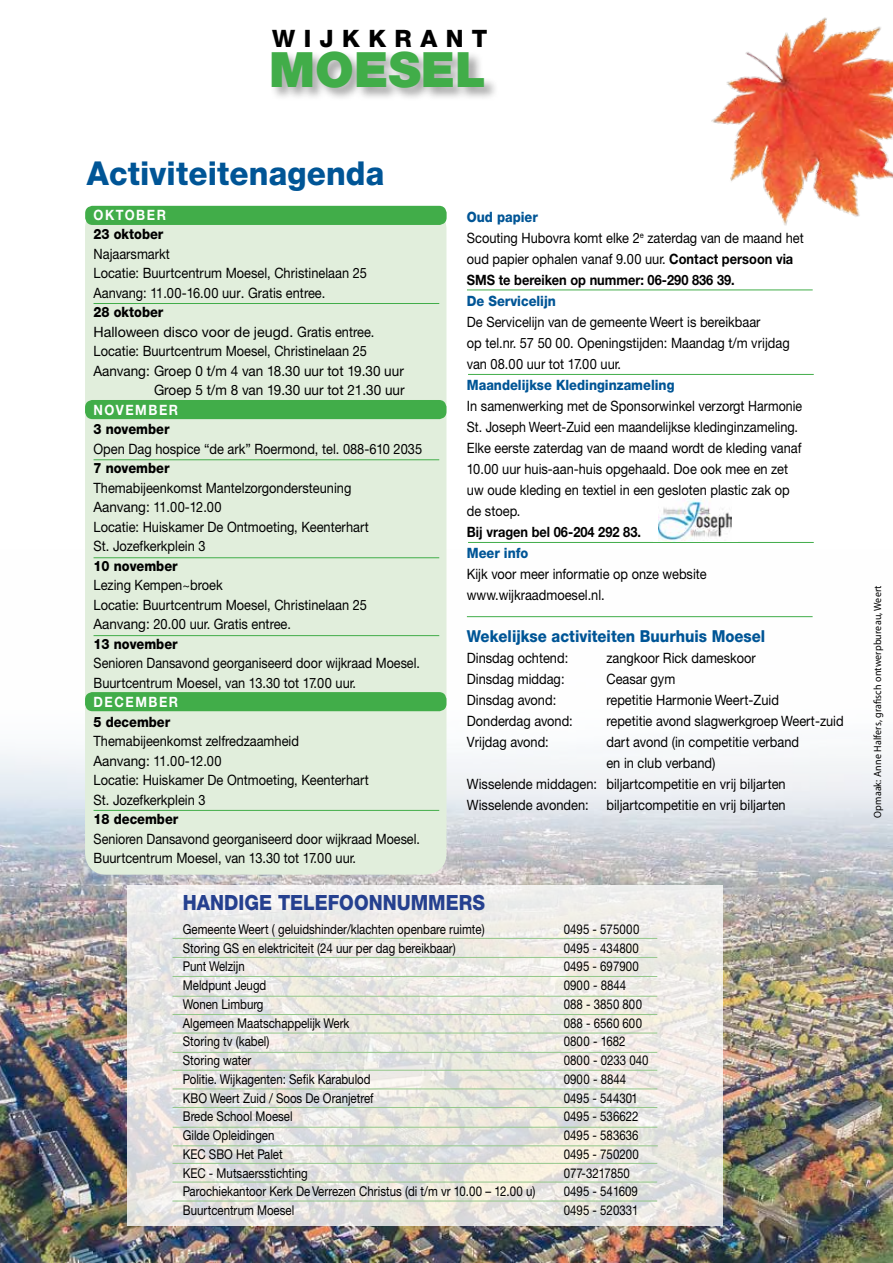
<style>
.page{position:relative;width:893px;height:1263px;background:#fff}
.page>*{position:absolute;margin:0;border:0;box-sizing:border-box;transform-origin:0 0}
.t1{font:900 48.75px "Helvetica Neue CE";color:#41ad49}
.t2{font:800 33px "Helvetica Neue CE";letter-spacing:.005em;color:#005596;scale:.95 1}
.t3{font:800 24px "Helvetica Neue CE";color:#000}
.t4{font:800 21px "Helvetica Neue CE";color:#25408f;scale:.9 1}
.t5{font:800 16.5px "Helvetica Neue CE";color:#005596;scale:.9 1}
.t6{font:14.25px/21px "Helvetica Neue CE";color:#000;scale:.9 1}
.t7{font:14.25px/19.5px "Helvetica Neue CE";color:#000;scale:.88 1}
.t8{font:800 14.25px "Helvetica Neue CE";color:#000;scale:.9 1}
.t9{font:14.25px "Helvetica Neue CE";color:#000;scale:.95 1}
.t10{font:800 14.25px "Helvetica Neue CE";color:#005596;scale:.9 1}
.t11{font:14.25px "Helvetica Neue CE";color:#000}
.t12{font:700 14.25px "Helvetica Neue CE";color:#000;scale:.9 1}
.t13{font:700 14.25px "Helvetica Neue CE";color:#fff;scale:.9 1}
.t14{font:13.5px "Helvetica Neue CE";color:#000;scale:.85 1}
.t15{font:10.5px "Myriad Pro";letter-spacing:.015em;color:#000;scale:.95 1}
.s1{font-weight:800;color:#005596}
.s2{font-weight:700}
</style>
<div class="page">
<img style="left:0;top:549px;width:893px;height:714px">
<svg style="left:128px;top:885px;width:595px;height:341px;background:#e9e7e3"></svg>
<hr style="left:173px;top:1052px;width:484px;height:1px;background:#93c789">
<hr style="left:173px;top:1070px;width:484px;height:1px;background:#93c789">
<hr style="left:173px;top:938px;width:484px;height:1px;background:#93c789">
<hr style="left:173px;top:1089px;width:484px;height:1px;background:#93c789">
<hr style="left:173px;top:957px;width:484px;height:1px;background:#93c789">
<hr style="left:173px;top:1107px;width:484px;height:1px;background:#93c789">
<hr style="left:173px;top:976px;width:484px;height:1px;background:#93c789">
<hr style="left:173px;top:1127px;width:484px;height:1px;background:#93c789">
<hr style="left:173px;top:996px;width:484px;height:1px;background:#93c789">
<hr style="left:173px;top:1145px;width:485px;height:1px;background:#93c789">
<hr style="left:173px;top:1014px;width:484px;height:1px;background:#93c789">
<hr style="left:173px;top:1163px;width:484px;height:1px;background:#93c789">
<hr style="left:173px;top:1033px;width:484px;height:1px;background:#93c789">
<hr style="left:172px;top:1182px;width:485px;height:1px;background:#93c789">
<hr style="left:172px;top:1201px;width:485px;height:1px;background:#93c789">
<div style="left:85px;top:207px;width:361px;height:668px;background:#e1eedc;border-radius:21px"></div>
<div style="left:85px;top:206px;width:362px;height:19px;background:#41ad49;border-radius:7px"></div>
<hr style="left:94px;top:459px;width:345px;height:1px;background:#41ad49">
<hr style="left:94px;top:557px;width:345px;height:1px;background:#41ad49">
<hr style="left:94px;top:635px;width:345px;height:1px;background:#41ad49">
<hr style="left:94px;top:810px;width:345px;height:1px;background:#41ad49">
<hr style="left:94px;top:303px;width:345px;height:1px;background:#41ad49">
<hr style="left:467px;top:290px;width:346px;height:1px;background:#41ad49">
<hr style="left:468px;top:374px;width:346px;height:1px;background:#41ad49">
<hr style="left:468px;top:542px;width:346px;height:1px;background:#41ad49">
<hr style="left:467px;top:616px;width:346px;height:1px;background:#41ad49">
<div style="left:85px;top:400px;width:361px;height:19px;background:#41ad49;border-radius:7px"></div>
<div style="left:85px;top:692px;width:361px;height:19px;background:#41ad49;border-radius:7px"></div>
<img style="left:658px;top:498px;width:73px;height:43px">
<div style="left:270px;top:50px;width:229px;height:52px;background:#000;opacity:.35"></div>
<img style="left:711px;top:17px;width:182px;height:209px">
<h3 class="t3" style="left:272px;top:24px;width:56px">W IJKKRANT</h3>
<h1 class="t1" style="left:269px;top:39px;width:218px">MOESEL</h1>
<h2 class="t2" style="left:87px;top:153px;width:315px">Activiteitenagenda</h2>
<p class="t13" style="left:94px;top:206px;width:25px">Oktober</p>
<p class="t8" style="left:94px;top:225px;width:79px">23 oktober</p>
<p class="t6" style="left:94px;top:244px;width:305px;line-height:19.5px">Najaarsmarkt<br>Locatie: Buurtcentrum Moesel, Christinelaan 25<br>Aanvang: 11.00-16.00 uur. Gratis entree.</p>
<p class="t8" style="left:94px;top:303px;width:79px">28 oktober</p>
<p class="t11" style="left:94px;top:323px;width:282px">Halloween disco voor de jeugd. Gratis entree.</p>
<p class="t6" style="left:94px;top:341px;width:305px">Locatie: Buurtcentrum Moesel, Christinelaan 25</p>
<p class="t9" style="left:94px;top:362px;width:328px">Aanvang: Groep 0 t/m 4 van 18.30 uur tot 19.30 uur</p>
<p class="t9" style="left:154px;top:382px;width:265px">Groep 5 t/m 8 van 19.30 uur tot 21.30 uur</p>
<p class="t13" style="left:94px;top:401px;width:25px">November</p>
<p class="t8" style="left:94px;top:420px;width:86px">3 november</p>
<p class="t6" style="left:94px;top:438px;width:367px">Open Dag hospice “de ark” Roermond, tel. 088-610 2035</p>
<p class="t8" style="left:94px;top:459px;width:86px">7 november</p>
<p class="t6" style="left:94px;top:478px;width:308px;line-height:19.5px">Themabijeenkomst Mantelzorgondersteuning Aanvang: 11.00-12.00<br>Locatie: Huiskamer De Ontmoeting, Keenterhart St. Jozefkerkplein 3</p>
<p class="t8" style="left:94px;top:557px;width:95px">10 november</p>
<p class="t6" style="left:94px;top:576px;width:305px;line-height:19.5px">Lezing Kempen~broek<br>Locatie: Buurtcentrum Moesel, Christinelaan 25<br>Aanvang: 20.00 uur. Gratis entree.</p>
<p class="t8" style="left:94px;top:635px;width:95px">13 november</p>
<p class="t7" style="left:94px;top:654px;width:372px">Senioren Dansavond georganiseerd door wijkraad Moesel.<br>Buurtcentrum Moesel, van 13.30 tot 17.00 uur.</p>
<p class="t13" style="left:94px;top:693px;width:25px">December</p>
<p class="t8" style="left:94px;top:713px;width:87px">5 december</p>
<p class="t6" style="left:94px;top:732px;width:308px;line-height:19.5px">Themabijeenkomst zelfredzaamheid<br>Aanvang: 11.00-12.00<br>Locatie: Huiskamer De Ontmoeting, Keenterhart<br>St. Jozefkerkplein 3</p>
<p class="t8" style="left:94px;top:810px;width:96px">18 december</p>
<p class="t7" style="left:94px;top:829px;width:372px">Senioren Dansavond georganiseerd door wijkraad Moesel.<br>Buurtcentrum Moesel, van 13.30 tot 17.00 uur.</p>
<p class="t6" style="left:467px;top:207px;width:376px"><span class="s1">Oud papier<br></span>Scouting Hubovra komt elke 2<sup>e</sup> zaterdag van de maand het oud papier ophalen vanaf 9.00 uur. <span class="s2">Contact persoon via SMS te bereiken op nummer: 06-290 836 39.</span></p>
<p class="t10" style="left:467px;top:292px;width:100px">De Servicelijn</p>
<p class="t6" style="left:467px;top:312px;width:360px">De Servicelijn van de gemeente Weert is bereikbaar<br>op tel.nr. 57 50 00. Openingstijden: Maandag t/m vrijdag van 08.00 uur tot 17.00 uur.</p>
<p class="t10" style="left:467px;top:376px;width:232px">Maandelijkse Kledinginzameling</p>
<p class="t6" style="left:467px;top:396px;width:374px">In samenwerking met de Sponsorwinkel verzorgt Harmonie St. Joseph Weert-Zuid een maandelijkse kledinginzameling.<br>Elke eerste zaterdag van de maand wordt de kleding vanaf 10.00 uur huis-aan-huis opgehaald. Doe ook mee en zet uw oude kleding en textiel in een gesloten plastic zak op de stoep.</p>
<p class="t12" style="left:467px;top:523px;width:195px">Bij vragen bel 06-204 292 83.</p>
<p class="t10" style="left:467px;top:544px;width:70px">Meer info</p>
<p class="t6" style="left:467px;top:564px;width:268px">Kijk voor meer informatie op onze website www.wijkraadmoesel.nl.</p>
<p class="t5" style="left:467px;top:626px;width:333px">Wekelijkse activiteiten Buurhuis Moesel</p>
<p class="t6" style="left:467px;top:648px;width:114px">Dinsdag ochtend:</p>
<p class="t6" style="left:606px;top:648px;width:167px">zangkoor Rick dameskoor</p>
<p class="t6" style="left:467px;top:669px;width:110px">Dinsdag middag:</p>
<p class="t6" style="left:606px;top:669px;width:78px">Ceasar gym</p>
<p class="t6" style="left:467px;top:690px;width:101px">Dinsdag avond:</p>
<p class="t6" style="left:606px;top:690px;width:193px">repetitie Harmonie Weert-Zuid</p>
<p class="t6" style="left:467px;top:711px;width:119px">Donderdag avond:</p>
<p class="t6" style="left:606px;top:711px;width:265px">repetitie avond slagwerkgroep Weert-zuid</p>
<p class="t6" style="left:467px;top:732px;width:93px">Vrijdag avond:</p>
<p class="t6" style="left:606px;top:732px;width:216px">dart avond (in competitie verband</p>
<p class="t6" style="left:606px;top:753px;width:123px">en in club verband)</p>
<p class="t6" style="left:467px;top:774px;width:356px">Wisselende middagen: biljartcompetitie en vrij biljarten</p>
<p class="t6" style="left:467px;top:795px;width:356px">Wisselende avonden: biljartcompetitie en vrij biljarten</p>
<h3 class="t4" style="left:183px;top:889px;width:15px">HANDIGE</h3>
<h3 class="t4" style="left:278px;top:889px;width:15px">TELE</h3>
<h3 class="t4" style="left:328px;top:889px;width:30px">FOONN</h3>
<h3 class="t4" style="left:397px;top:889px;width:100px">UMMERS</h3>
<p class="t14" style="left:183px;top:921px;width:357px">Gemeente Weert ( geluidshinder/klachten openbare ruimte)</p>
<p class="t14" style="left:564px;top:921px;width:90px">0495 - 575000</p>
<p class="t14" style="left:183px;top:940px;width:323px">Storing GS en elektriciteit (24 uur per dag bereikbaar)</p>
<p class="t14" style="left:564px;top:940px;width:90px">0495 - 434800</p>
<p class="t14" style="left:183px;top:958px;width:74px">Punt Welzijn</p>
<p class="t14" style="left:564px;top:958px;width:90px">0495 - 697900</p>
<p class="t14" style="left:183px;top:977px;width:100px">Meldpunt Jeugd</p>
<p class="t14" style="left:564px;top:977px;width:75px">0900 - 8844</p>
<p class="t14" style="left:183px;top:996px;width:96px">Wonen Limburg</p>
<p class="t14" style="left:564px;top:996px;width:94px">088 - 3850 800</p>
<p class="t14" style="left:183px;top:1015px;width:197px">Algemeen Maatschappelijk Werk</p>
<p class="t14" style="left:564px;top:1015px;width:94px">088 - 6560 600</p>
<p class="t14" style="left:183px;top:1033px;width:103px">Storing tv (kabel)</p>
<p class="t14" style="left:564px;top:1033px;width:74px">0800 - 1682</p>
<p class="t14" style="left:183px;top:1052px;width:82px">Storing water</p>
<p class="t14" style="left:564px;top:1052px;width:101px">0800 - 0233 040</p>
<p class="t14" style="left:183px;top:1071px;width:222px">Politie. Wijkagenten: Sefik Karabulod</p>
<p class="t14" style="left:564px;top:1071px;width:75px">0900 - 8844</p>
<p class="t14" style="left:183px;top:1090px;width:226px">KBO Weert Zuid / Soos De Oranjetref</p>
<p class="t14" style="left:564px;top:1090px;width:89px">0495 - 544301</p>
<p class="t14" style="left:183px;top:1108px;width:131px">Brede School Moesel</p>
<p class="t14" style="left:564px;top:1108px;width:89px">0495 - 536622</p>
<p class="t14" style="left:183px;top:1127px;width:109px">Gilde Opleidingen</p>
<p class="t14" style="left:564px;top:1127px;width:89px">0495 - 583636</p>
<p class="t14" style="left:183px;top:1146px;width:119px">KEC SBO Het Palet</p>
<p class="t14" style="left:564px;top:1146px;width:90px">0495 - 750200</p>
<p class="t14" style="left:183px;top:1165px;width:148px">KEC - Mutsaersstichting</p>
<p class="t14" style="left:564px;top:1165px;width:79px">077-3217850</p>
<p class="t14" style="left:183px;top:1183px;width:416px">Parochiekantoor Kerk De Verrezen Christus (di t/m vr 10.00 – 12.00 u)</p>
<p class="t14" style="left:564px;top:1183px;width:89px">0495 - 541609</p>
<p class="t14" style="left:183px;top:1202px;width:133px">Buurtcentrum Moesel</p>
<p class="t14" style="left:564px;top:1202px;width:89px">0495 - 520331</p>
<p class="t15" style="left:871px;top:818px;width:246px;rotate:-90deg">Opmaak: Anne Halfers, grafisch ontwerpbureau, Weert</p>
</div>
